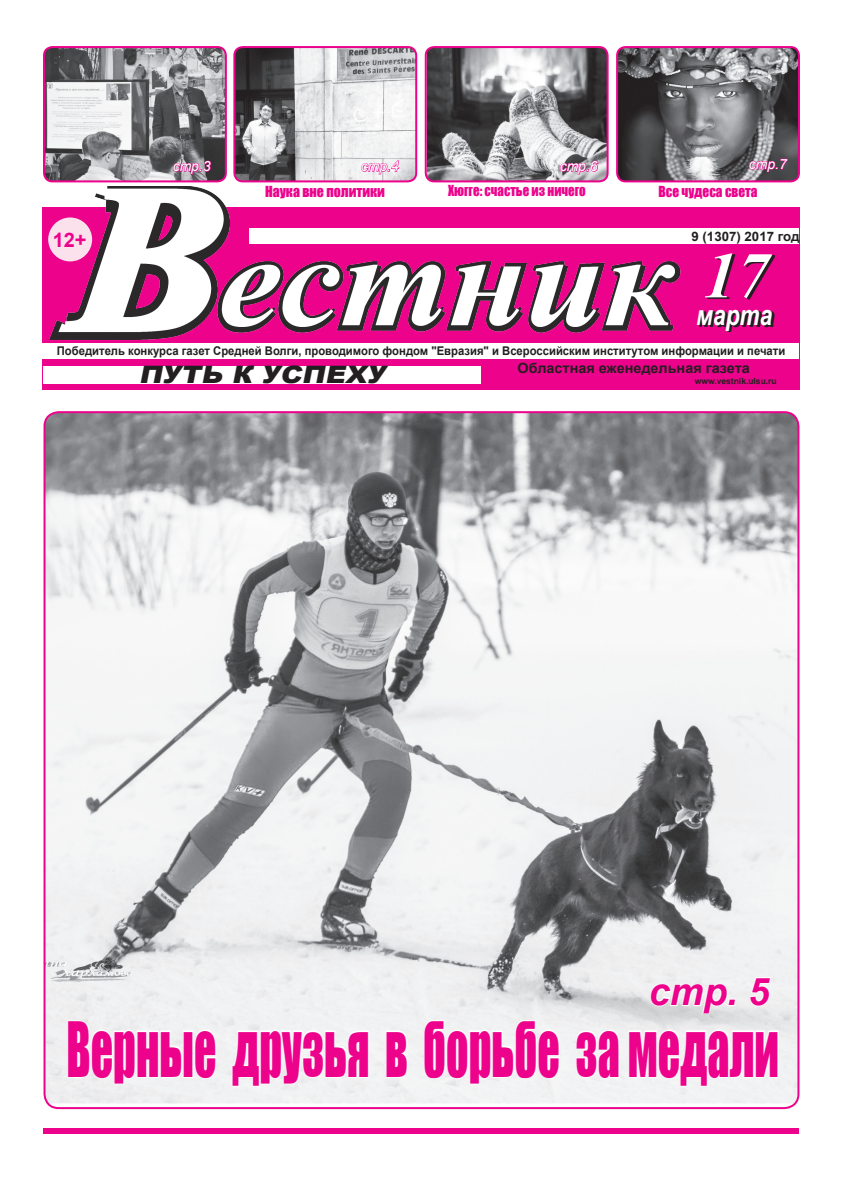
<style>
.page{position:relative;width:842px;height:1191px;background:#fff}
.page>*{position:absolute;margin:0;border:0;box-sizing:border-box;transform-origin:0 0}
.дата_в_афише{font:70px "Impact";color:#ed028c;scale:.63 1}
.первая_полоса_дата{font:italic 700 65px "Times New Roman";color:#fff}
.дата_в_афише-2{font:italic 700 38px "Arial";color:#ed028c}
.первая_полоса_месяц{font:italic 700 27.8px "Arial";color:#fff;scale:.82 1}
._1_полоса__Крупный_з{font:italic 900 24px "Arial";color:#231f20;scale:1.16 1}
._12{font:700 20px "Arial";color:#ed028c}
._1_полоса__мелкий_за{font:700 14px "Arial";color:#231f20}
.первая_полоса_анонсы{font:14px "Impact";color:#ed028c;scale:.92 1}
.певая_полоса_страниц{font:italic 14px "Arial";letter-spacing:-.005em;color:#fff}
.первая_полоса_анонсы-2{font:14px "Impact";color:#ed028c}
.первая_полоса_анонсы-3{font:14px "Impact";color:#ed028c;scale:.95 1}
._1_полоса__мелкий_за-2{font:700 13px "Arial";color:#231f20}
._1_полоса__мелкий_за-3{font:700 12px "Arial";color:#231f20;scale:.94 1}
.вестник_сайт_номера{font:700 8.5px "Arial";color:#231f20}
</style>
<div class="page">
<div style="left:42px;top:207px;width:758px;height:183px;background:#ed028c"></div>
<div style="left:43px;top:1128px;width:756px;height:5px;background:#ed028c"></div>
<img style="left:45px;top:412px;width:753px;height:691px">
<div style="left:43px;top:366px;width:438px;height:17px;background:#fff"></div>
<div style="left:43px;top:343px;width:756px;height:16px;background:#fff"></div>
<svg style="left:707px;top:254px;width:68px;height:45px"></svg>
<svg style="left:699px;top:311px;width:76px;height:21px"></svg>
<div style="left:249px;top:228px;width:550px;height:16px;background:#fff"></div>
<img style="left:44px;top:47px;width:182px;height:134px">
<div style="left:43px;top:46px;width:184px;height:136px;border:2px solid #ed028c;border-radius:9px"></div>
<img style="left:427px;top:47px;width:181px;height:134px">
<div style="left:425px;top:46px;width:184px;height:136px;border:2px solid #ed028c;border-radius:9px"></div>
<img style="left:234px;top:47px;width:182px;height:134px">
<div style="left:233px;top:46px;width:184px;height:136px;border:2px solid #ed028c;border-radius:9px"></div>
<img style="left:617px;top:47px;width:182px;height:134px">
<div style="left:616px;top:46px;width:184px;height:136px;border:2px solid #ed028c;border-radius:9px"></div>
<svg style="left:559px;top:160px;width:40px;height:15px"></svg>
<svg style="left:361px;top:160px;width:39px;height:15px"></svg>
<svg style="left:172px;top:160px;width:40px;height:15px"></svg>
<svg style="left:748px;top:158px;width:41px;height:15px"></svg>
<img style="left:48px;top:186px;width:633px;height:154px">
<svg style="left:66px;top:1019px;width:151px;height:66px"></svg>
<svg style="left:231px;top:1028px;width:139px;height:63px"></svg>
<svg style="left:385px;top:1029px;width:24px;height:49px"></svg>
<svg style="left:423px;top:1018px;width:138px;height:67px"></svg>
<svg style="left:575px;top:1028px;width:46px;height:51px"></svg>
<svg style="left:627px;top:976px;width:153px;height:111px"></svg>
<p class="певая_полоса_страниц" style="left:173px;top:157px;width:39px">стр.3</p>
<p class="певая_полоса_страниц" style="left:361px;top:157px;width:39px">стр.4</p>
<p class="певая_полоса_страниц" style="left:560px;top:157px;width:39px">стр.6</p>
<p class="певая_полоса_страниц" style="left:749px;top:155px;width:39px">стр.7</p>
<p class="_12" style="left:53px;top:226px;width:35px">12+</p>
<p class="первая_полоса_анонсы-2" style="left:265px;top:181px;width:121px">Наука вне политики</p>
<p class="первая_полоса_анонсы" style="left:448px;top:179px;width:151px">Хюгге: счастье из ничего</p>
<p class="первая_полоса_анонсы-3" style="left:658px;top:181px;width:106px">Все чудеса света</p>
<p class="_1_полоса__мелкий_за-2" style="left:691px;top:228px;width:109px">9 (1307) 2017 год</p>
<p class="первая_полоса_дата" style="left:703px;top:230px;width:66px">17</p>
<p class="первая_полоса_месяц" style="left:696px;top:297px;width:94px">марта</p>
<p class="_1_полоса__мелкий_за-3" style="left:57px;top:343px;width:776px">Победитель конкурса газет Средней Волги, проводимого фондом "Евразия" и Всероссийским институтом информации и печати</p>
<p class="_1_полоса__Крупный_з" style="left:139px;top:357px;width:220px">ПУТЬ К УСПЕХУ</p>
<p class="_1_полоса__мелкий_за" style="left:518px;top:359px;width:234px">Областная еженедельная газета</p>
<p class="вестник_сайт_номера" style="left:695px;top:375px;width:83px">www.vestnik.ulsu.ru</p>
<p class="дата_в_афише-2" style="left:649px;top:966px;width:122px">стр. 5</p>
<p class="дата_в_афише" style="left:67px;top:995px;width:1132px">Верные друзья в борьбе за медали</p>
</div>
